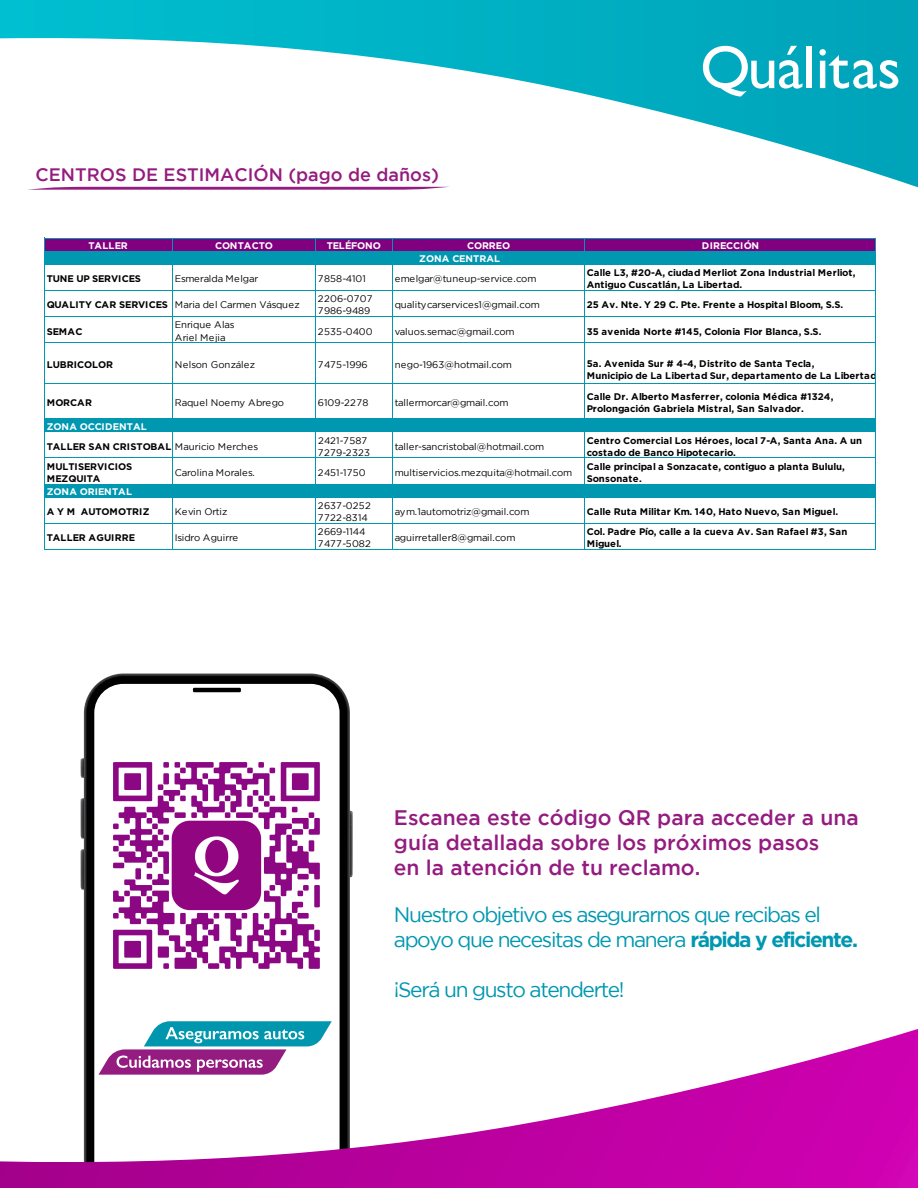
<style>
.page{position:relative;width:918px;height:1188px;background:#fff}
.page>*{position:absolute;margin:0;border:0;box-sizing:border-box;transform-origin:0 0}
.t1{font:21px/25.2px "Gotham";letter-spacing:-.065em;color:#0097b0}
.t2{font:500 21px/25.2px "Gotham";color:#941b80}
.t3{font:500 18px "Gotham";color:#941b80}
.t4{font:700 9.6px/12.1px "Gotham";letter-spacing:.015em;color:#000}
.t5{font:9.6px/12.1px "Gotham";letter-spacing:-.01em;color:#000}
.t6{font:700 9.6px/12.1px "Gotham";letter-spacing:-.005em;color:#000}
.t7{font:700 9.6px "Gotham";letter-spacing:-.01em;color:#fff}
.t8{font:9.6px/12.1px "Gotham";letter-spacing:.01em;color:#000}
.t9{font:9.6px/12.1px "Gotham";letter-spacing:.025em;color:#000}
.t10{font:700 9.6px "Gotham";letter-spacing:-.01em;color:#000}
.t11{font:9.6px/12.1px "Gotham";letter-spacing:.035em;color:#000}
.t12{font:700 9.6px "Gotham";letter-spacing:.01em;color:#fff}
.t13{font:9.6px "Gotham";letter-spacing:.02em;color:#000}
.s1{font-weight:700}
.s2{font-weight:400}
</style>
<div class="page">
<svg style="left:27px;top:187px;width:420px;height:3px"></svg>
<svg style="left:81px;top:758px;width:3px;height:20px"></svg>
<svg style="left:81px;top:798px;width:3px;height:41px"></svg>
<svg style="left:81px;top:849px;width:3px;height:41px"></svg>
<svg style="left:350px;top:811px;width:3px;height:66px"></svg>
<svg style="left:84px;top:673px;width:266px;height:356px;background:#242424"></svg>
<svg style="left:94px;top:684px;width:246px;height:345px"></svg>
<hr style="left:193px;top:688px;width:48px;height:4px;background:#010101">
<svg style="left:0;top:1029px;width:918px;height:159px"></svg>
<svg style="left:0;top:0;width:918px;height:187px"></svg>
<svg style="left:703px;top:46px;width:99px;height:51px"></svg>
<div style="left:806px;top:46px;width:6px;height:42px;background:#fff"></div>
<svg style="left:819px;top:49px;width:79px;height:40px"></svg>
<svg style="left:99px;top:1021px;width:233px;height:54px"></svg>
<img style="left:96px;top:744px;width:242px;height:242px">
<div style="left:45px;top:239px;width:830px;height:13px;background:#800080"></div>
<div style="left:45px;top:251px;width:830px;height:14px;background:#0097b0"></div>
<div style="left:45px;top:418px;width:830px;height:14px;background:#0097b0"></div>
<div style="left:45px;top:484px;width:830px;height:14px;background:#0097b0"></div>
<svg style="left:172px;top:239px;width:1px;height:12px"></svg>
<svg style="left:315px;top:239px;width:1px;height:12px"></svg>
<svg style="left:392px;top:239px;width:1px;height:12px"></svg>
<svg style="left:584px;top:239px;width:1px;height:12px"></svg>
<hr style="left:172px;top:265px;width:1px;height:154px;background:#0097b0">
<hr style="left:315px;top:265px;width:1px;height:154px;background:#0097b0">
<hr style="left:392px;top:265px;width:1px;height:154px;background:#0097b0">
<hr style="left:584px;top:265px;width:1px;height:154px;background:#0097b0">
<hr style="left:172px;top:432px;width:1px;height:53px;background:#0097b0">
<hr style="left:315px;top:432px;width:1px;height:53px;background:#0097b0">
<hr style="left:392px;top:432px;width:1px;height:53px;background:#0097b0">
<hr style="left:584px;top:432px;width:1px;height:53px;background:#0097b0">
<hr style="left:44px;top:238px;width:1px;height:312px;background:#0097b0">
<hr style="left:172px;top:498px;width:1px;height:52px;background:#0097b0">
<hr style="left:315px;top:498px;width:1px;height:52px;background:#0097b0">
<hr style="left:392px;top:498px;width:1px;height:52px;background:#0097b0">
<hr style="left:584px;top:498px;width:1px;height:52px;background:#0097b0">
<hr style="left:875px;top:239px;width:1px;height:311px;background:#0097b0">
<hr style="left:45px;top:238px;width:830px;height:1px;background:#0097b0">
<hr style="left:45px;top:290px;width:830px;height:1px;background:#0097b0">
<hr style="left:45px;top:316px;width:830px;height:1px;background:#0097b0">
<hr style="left:45px;top:342px;width:830px;height:1px;background:#0097b0">
<hr style="left:45px;top:383px;width:830px;height:1px;background:#0097b0">
<hr style="left:45px;top:458px;width:830px;height:1px;background:#0097b0">
<hr style="left:45px;top:523px;width:830px;height:1px;background:#0097b0">
<hr style="left:45px;top:549px;width:830px;height:1px;background:#0097b0">
<h2 class="t3" style="left:36px;top:164px;width:405px">CENTROS DE ESTIMACIÓN (pago de daños)</h2>
<p class="t7" style="left:89px;top:240px;width:41px">TALLER</p>
<p class="t7" style="left:215px;top:240px;width:59px">CONTACTO</p>
<p class="t7" style="left:327px;top:240px;width:56px">TELÉFONO</p>
<p class="t7" style="left:467px;top:240px;width:45px">CORREO</p>
<p class="t7" style="left:702px;top:240px;width:59px">DIRECCIÓN</p>
<p class="t10" style="left:47px;top:273px;width:96px">TUNE UP SERVICES</p>
<p class="t5" style="left:175px;top:273px;width:85px">Esmeralda Melgar</p>
<p class="t8" style="left:318px;top:273px;width:49px">7858-4101</p>
<p class="t5" style="left:395px;top:273px;width:143px">emelgar@tuneup-service.com</p>
<p class="t4" style="left:587px;top:266px;width:270px">Calle L3, #20-A, ciudad Merliot Zona Industrial Merliot,<br>Antiguo Cuscatlán, La Libertad.</p>
<p class="t5" style="left:47px;top:299px;width:255px"><span class="s1">QUALITY CAR SERVICES</span> Maria del Carmen Vásquez</p>
<p class="t8" style="left:318px;top:293px;width:56px">2206-0707<br>7986-9489</p>
<p class="t5" style="left:395px;top:299px;width:147px">qualitycarservices1@gmail.com</p>
<p class="t4" style="left:587px;top:299px;width:258px">25 Av. Nte. Y 29 C. Pte. Frente a Hospital Bloom, S.S.</p>
<p class="t4" style="left:47px;top:325px;width:37px">SEMAC</p>
<p class="t8" style="left:175px;top:319px;width:61px">Enrique Alas<br>Ariel Mejia</p>
<p class="t13" style="left:318px;top:326px;width:56px">2535-0400</p>
<p class="t5" style="left:395px;top:325px;width:121px">valuos.semac@gmail.com</p>
<p class="t4" style="left:587px;top:325px;width:236px">35 avenida Norte #145, Colonia Flor Blanca, S.S.</p>
<p class="t4" style="left:47px;top:358px;width:68px">LUBRICOLOR</p>
<p class="t8" style="left:175px;top:358px;width:82px">Nelson González</p>
<p class="t5" style="left:318px;top:358px;width:51px">7475-1996</p>
<p class="t5" style="left:395px;top:358px;width:119px">nego-1963@hotmail.com</p>
<p class="t4" style="left:587px;top:357px;width:294px">5a. Avenida Sur # 4-4, Distrito de Santa Tecla,<br>Municipio de La Libertad Sur, departamento de La Libertad.</p>
<p class="t4" style="left:47px;top:396px;width:47px">MORCAR</p>
<p class="t5" style="left:175px;top:396px;width:111px">Raquel Noemy Abrego</p>
<p class="t9" style="left:318px;top:396px;width:52px">6109-2278</p>
<p class="t5" style="left:395px;top:396px;width:115px">tallermorcar@gmail.com</p>
<p class="t4" style="left:587px;top:390px;width:249px">Calle Dr. Alberto Masferrer, colonia Médica #1324,<br>Prolongación Gabriela Mistral, San Salvador.</p>
<p class="t4" style="left:47px;top:440px;width:213px">TALLER SAN CRISTOBAL <span class="s2">Mauricio Merches</span></p>
<p class="t11" style="left:318px;top:434px;width:54px">2421-7587<br>7279-2323</p>
<p class="t5" style="left:395px;top:440px;width:151px">taller-sancristobal@hotmail.com</p>
<p class="t4" style="left:587px;top:434px;width:277px">Centro Comercial Los Héroes, local 7-A, Santa Ana. A un costado de Banco Hipotecario.</p>
<p class="t6" style="left:47px;top:460px;width:87px">MULTISERVICIOS<br>MEZQUITA</p>
<p class="t5" style="left:175px;top:466px;width:82px">Carolina Morales.</p>
<p class="t9" style="left:318px;top:466px;width:49px">2451-1750</p>
<p class="t5" style="left:395px;top:466px;width:179px">multiservicios.mezquita@hotmail.com</p>
<p class="t6" style="left:587px;top:460px;width:260px">Calle principal a Sonzacate, contiguo a planta Bululu,<br>Sonsonate.</p>
<p class="t10" style="left:47px;top:506px;width:104px">A Y M AUTOMOTRIZ</p>
<p class="t5" style="left:175px;top:505px;width:54px">Kevin Ortiz</p>
<p class="t9" style="left:318px;top:499px;width:54px">2637-0252<br>7722-8314</p>
<p class="t5" style="left:395px;top:505px;width:136px">aym.1automotriz@gmail.com</p>
<p class="t4" style="left:587px;top:505px;width:253px">Calle Ruta Militar Km. 140, Hato Nuevo, San Miguel.</p>
<p class="t4" style="left:47px;top:532px;width:90px">TALLER AGUIRRE</p>
<p class="t5" style="left:175px;top:532px;width:65px">Isidro Aguirre</p>
<p class="t5" style="left:318px;top:526px;width:54px">2669-1144<br>7477-5082</p>
<p class="t5" style="left:395px;top:532px;width:122px">aguirretaller8@gmail.com</p>
<p class="t4" style="left:587px;top:525px;width:262px">Col. Padre Pío, calle a la cueva Av. San Rafael #3, San<br>Miguel.</p>
<p class="t7" style="left:419px;top:253px;width:82px">ZONA CENTRAL</p>
<p class="t7" style="left:47px;top:421px;width:102px">ZONA OCCIDENTAL</p>
<p class="t12" style="left:47px;top:486px;width:87px">ZONA ORIENTAL</p>
<h1 class="t2" style="left:394px;top:804px;width:466px">Escanea este código QR para acceder a una guía detallada sobre los próximos pasos<br>en la atención de tu reclamo.</h1>
<h1 class="t1" style="left:394px;top:901px;width:466px">Nuestro objetivo es asegurarnos que recibas el apoyo que necesitas de manera <span class="s1">rápida y eficiente.</span></h1>
<h1 class="t1" style="left:394px;top:977px;width:232px">¡Será un gusto atenderte!</h1>
</div>
